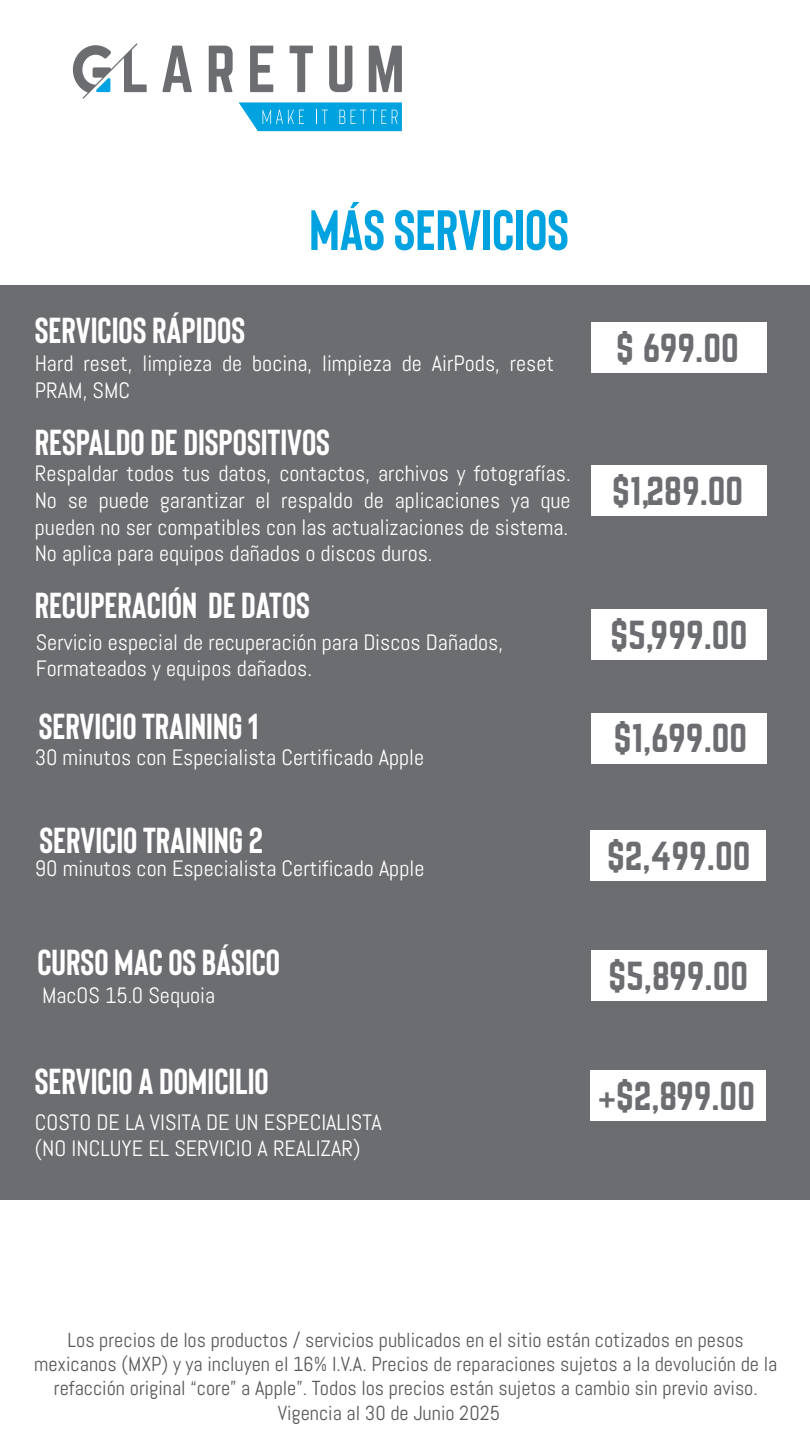
<style>
.page{position:relative;width:810px;height:1440px;background:#fff}
.page>*{position:absolute;margin:0;border:0;box-sizing:border-box;transform-origin:0 0}
.t1{font:700 56.62px "Bison";color:#00a2df}
.t2{font:700 36.15px "Bison";color:#fff}
.t3{font:35.4px "Norwester";color:#6c6d70}
.t4{font:22.2px/26.6px "Abel";color:#fff}
.t5{font:20.25px "Abel";color:#57585a}
.s1{font-size:25.65px}
</style>
<div class="page">
<svg style="left:239px;top:102px;width:163px;height:29px;background:#20ade2"></svg>
<svg style="left:162px;top:46px;width:30px;height:46px"></svg>
<svg style="left:209px;top:46px;width:24px;height:46px"></svg>
<svg style="left:250px;top:46px;width:23px;height:46px"></svg>
<svg style="left:290px;top:46px;width:23px;height:46px"></svg>
<svg style="left:329px;top:46px;width:23px;height:46px"></svg>
<svg style="left:369px;top:46px;width:33px;height:46px"></svg>
<svg style="left:73px;top:43px;width:74px;height:56px"></svg>
<div style="left:0;top:285px;width:810px;height:915px;background:#6c6d70"></div>
<div style="left:591px;top:466px;width:176px;height:50px;background:#fff"></div>
<div style="left:591px;top:609px;width:176px;height:50px;background:#fff"></div>
<div style="left:591px;top:950px;width:176px;height:51px;background:#fff"></div>
<div style="left:590px;top:1071px;width:176px;height:50px;background:#fff"></div>
<div style="left:591px;top:322px;width:176px;height:50px;background:#fff"></div>
<div style="left:591px;top:713px;width:176px;height:50px;background:#fff"></div>
<div style="left:590px;top:830px;width:176px;height:50px;background:#fff"></div>
<h2 class="t2" style="left:35px;top:311px;width:212px">SERVICIOS RÁPIDOS</h2>
<h1 class="t1" style="left:309px;top:199px;width:261px">MÁS SERVICIOS</h1>
<p class="t4" style="left:35px;top:350px;width:521px">Hard reset, limpieza de bocina, limpieza de AirPods, reset<br>PRAM, SMC</p>
<h2 class="t2" style="left:35px;top:422px;width:297px">RESPALDO DE DISPOSITIVOS</h2>
<p class="t4" style="left:35px;top:460px;width:537px;text-align:justify">Respaldar todos tus datos, contactos, archivos y fotografías.<br>No se puede garantizar el respaldo de aplicaciones ya que pueden no ser compatibles con las actualizaciones de sistema.<br>No aplica para equipos dañados o discos duros.</p>
<h2 class="t2" style="left:35px;top:585px;width:277px">RECUPERACIÓN DE DATOS</h2>
<p class="t4" style="left:36px;top:629px;width:469px">Servicio especial de recuperación para Discos Dañados,<br>Formateados y equipos dañados.</p>
<h3 class="t3" style="left:616px;top:331px;width:124px">$ 699.00</h3>
<h3 class="t3" style="left:612px;top:474px;width:133px">$1,289.00</h3>
<h3 class="t3" style="left:611px;top:618px;width:138px">$5,999.00</h3>
<h2 class="t2" style="left:39px;top:707px;width:221px">SERVICIO TRAINING 1</h2>
<h3 class="t3" style="left:614px;top:721px;width:135px">$1,699.00</h3>
<p class="t4" style="left:35px;top:745px;width:391px">30 minutos con Especialista Certificado Apple</p>
<h2 class="t2" style="left:40px;top:821px;width:225px">SERVICIO TRAINING 2</h2>
<h3 class="t3" style="left:607px;top:839px;width:145px">$2,499.00</h3>
<p class="t4" style="left:35px;top:855px;width:391px">90 minutos con Especialista Certificado Apple</p>
<h2 class="t2" style="left:38px;top:943px;width:244px">CURSO MAC OS BÁSICO</h2>
<p class="t4" style="left:42px;top:982px;width:175px">MacOS 15.0 Sequoia</p>
<h2 class="t2" style="left:35px;top:1062px;width:235px">SERVICIO A DOMICILIO</h2>
<p class="t4" style="left:35px;top:1109px;width:348px">COSTO DE LA VISITA DE UN ESPECIALISTA (NO INCLUYE EL SERVICIO A REALIZAR)</p>
<h3 class="t3" style="left:608px;top:959px;width:141px">$5,899.00</h3>
<h3 class="t3" style="left:598px;top:1079px;width:158px"><span class="s1">+</span>$2,899.00</h3>
<p class="t5" style="left:68px;top:1327px;width:678px">Los precios de los productos / servicios publicados en el sitio están cotizados en pesos</p>
<p class="t5" style="left:34px;top:1351px;width:745px">mexicanos (MXP) y ya incluyen el 16% I.V.A. Precios de reparaciones sujetos a la devolución de la</p>
<p class="t5" style="left:54px;top:1375px;width:705px">refacción original “core” a Apple”. Todos los precios están sujetos a cambio sin previo aviso.</p>
<p class="t5" style="left:278px;top:1400px;width:224px">Vigencia al 30 de Junio 2025</p>
</div>
